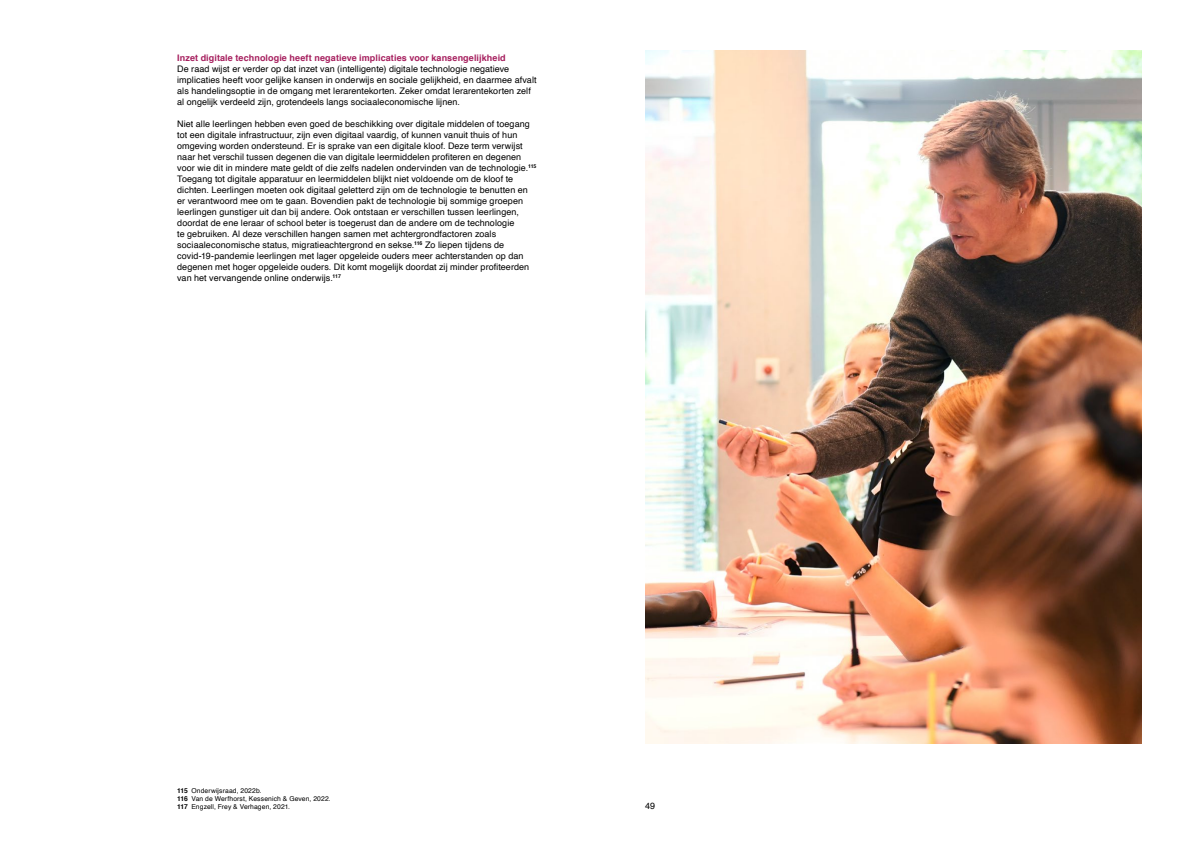
<style>
.page{position:relative;width:1191px;height:842px;background:#fff}
.page>*{position:absolute;margin:0;border:0;box-sizing:border-box;transform-origin:0 0}
.t1{font:9px/11px "Helvetica";letter-spacing:.01em;color:#000}
.t2{font:700 9px "Helvetica";letter-spacing:.01em;color:#a61f5e}
.t3{font:6.8px/8.2px "Helvetica";letter-spacing:.02em;color:#000}
.s1{font-weight:700}
</style>
<div class="page">
<img style="left:645px;top:50px;width:497px;height:693px">
<p class="t2" style="left:177px;top:55px;width:330px">Inzet digitale technologie heeft negatieve implicaties voor kansengelijkheid</p>
<p class="t1" style="left:177px;top:65px;width:361px">De raad wijst er verder op dat inzet van (intelligente) digitale technologie negatieve implicaties heeft voor gelijke kansen in onderwijs en sociale gelijkheid, en daarmee afvalt als handelingsoptie in de omgang met lerarentekorten. Zeker omdat lerarentekorten zelf al ongelijk verdeeld zijn, grotendeels langs sociaaleconomische lijnen.</p>
<p class="t1" style="left:177px;top:120px;width:361px">Niet alle leerlingen hebben even goed de beschikking over digitale middelen of toegang tot een digitale infrastructuur, zijn even digitaal vaardig, of kunnen vanuit thuis of hun omgeving worden ondersteund. Er is sprake van een digitale kloof. Deze term verwijst naar het verschil tussen degenen die van digitale leermiddelen profiteren en degenen voor wie dit in mindere mate geldt of die zelfs nadelen ondervinden van de technologie.<sup>115<br></sup>Toegang tot digitale apparatuur en leermiddelen blijkt niet voldoende om de kloof te dichten. Leerlingen moeten ook digitaal geletterd zijn om de technologie te benutten en er verantwoord mee om te gaan. Bovendien pakt de technologie bij sommige groepen leerlingen gunstiger uit dan bij andere. Ook ontstaan er verschillen tussen leerlingen, doordat de ene leraar of school beter is toegerust dan de andere om de technologie<br>te gebruiken. Al deze verschillen hangen samen met achtergrondfactoren zoals sociaaleconomische status, migratieachtergrond en sekse.<sup>116</sup> Zo liepen tijdens de covid-19-pandemie leerlingen met lager opgeleide ouders meer achterstanden op dan degenen met hoger opgeleide ouders. Dit komt mogelijk doordat zij minder profiteerden van het vervangende online onderwijs.<sup>117</sup></p>
<p class="t3" style="left:177px;top:787px;width:155px"><span class="s1">115</span> Onderwijsraad, 2022b.<br><span class="s1">116</span> Van de Werfhorst, Kessenich &amp; Geven, 2022.<br><span class="s1">117</span> Engzell, Frey &amp; Verhagen, 2021.</p>
<p class="t1" style="left:645px;top:802px;width:12px">49</p>
</div>
